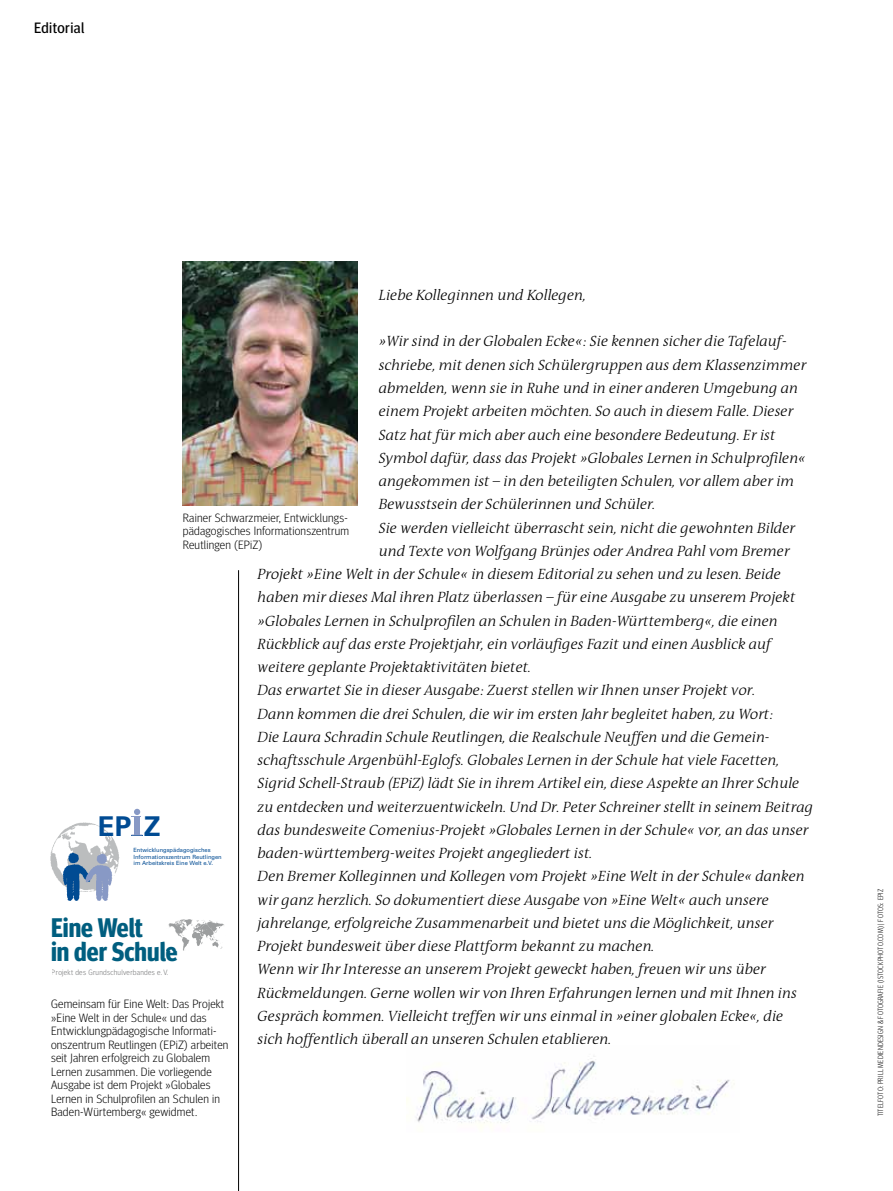
<style>
.page{position:relative;width:893px;height:1191px;background:#fff}
.page>*{position:absolute;margin:0;border:0;box-sizing:border-box;transform-origin:0 0}
.t1{font:700 27.3px "Univers";color:#004b93}
.t2{font:700 26.85px/24px "Meta Headline Cond";color:#005e7f}
.t3{font:italic 300 15px "The Antiqua B3 i";color:#000}
.t4{font:15px "Meta Headline";letter-spacing:.03em;color:#000}
.t5{font:300 12px/13.5px "Meta Headline";letter-spacing:.02em;color:#000;text-align:justify}
.t6{font:300 7.65px "Meta Headline";letter-spacing:.04em;color:#707172}
.t7{font:300 7.5px "Meta Headline Cond";letter-spacing:.03em;color:#000}
.t8{font:5.7px/6.8px "Univers";color:#004b93}
</style>
<div class="page">
<hr style="left:238px;top:570px;width:1px;height:621px;background:#000">
<img style="left:183px;top:262px;width:175px;height:243px">
<img style="left:406px;top:1056px;width:329px;height:71px">
<img style="left:50px;top:822px;width:70px;height:62px">
<img style="left:62px;top:851px;width:29px;height:50px">
<img style="left:84px;top:852px;width:30px;height:49px">
<svg style="left:131px;top:809px;width:11px;height:26px"></svg>
<svg style="left:168px;top:919px;width:56px;height:32px"></svg>
<p class="t4" style="left:34px;top:19px;width:52px">Editorial</p>
<p class="t3" style="left:379px;top:287px;width:209px">Liebe Kolleginnen und Kollegen,</p>
<p class="t3" style="left:379px;top:334px;width:409px">»Wir sind in der Globalen Ecke«: Sie kennen sicher die Tafelauf-</p>
<p class="t3" style="left:379px;top:357px;width:429px">schriebe, mit denen sich Schülergruppen aus dem Klassenzimmer</p>
<p class="t3" style="left:379px;top:380px;width:421px">abmelden, wenn sie in Ruhe und in einer anderen Umgebung an</p>
<p class="t3" style="left:379px;top:403px;width:416px">einem Projekt arbeiten möchten. So auch in diesem Falle. Dieser</p>
<p class="t3" style="left:379px;top:427px;width:398px">Satz hat für mich aber auch eine besondere Bedeutung. Er ist</p>
<p class="t3" style="left:379px;top:450px;width:429px">Symbol dafür, dass das Projekt »Globales Lernen in Schulprofilen«</p>
<p class="t3" style="left:379px;top:473px;width:417px">angekommen ist – in den beteiligten Schulen, vor allem aber im</p>
<p class="t3" style="left:379px;top:496px;width:278px">Bewusstsein der Schülerinnen und Schüler.</p>
<p class="t3" style="left:379px;top:520px;width:418px">Sie werden vielleicht überrascht sein, nicht die gewohnten Bilder</p>
<p class="t3" style="left:379px;top:543px;width:412px">und Texte von Wolfgang Brünjes oder Andrea Pahl vom Bremer</p>
<p class="t3" style="left:258px;top:566px;width:525px">Projekt »Eine Welt in der Schule« in diesem Editorial zu sehen und zu lesen. Beide</p>
<p class="t3" style="left:258px;top:589px;width:539px">haben mir dieses Mal ihren Platz überlassen – für eine Ausgabe zu unserem Projekt</p>
<p class="t3" style="left:258px;top:613px;width:522px">»Globales Lernen in Schulprofilen an Schulen in Baden-Württemberg«, die einen</p>
<p class="t3" style="left:258px;top:636px;width:515px">Rückblick auf das erste Projektjahr, ein vorläufiges Fazit und einen Ausblick auf</p>
<p class="t3" style="left:258px;top:659px;width:275px">weitere geplante Projektaktivitäten bietet.</p>
<p class="t3" style="left:258px;top:682px;width:499px">Das erwartet Sie in dieser Ausgabe: Zuerst stellen wir Ihnen unser Projekt vor.</p>
<p class="t3" style="left:258px;top:706px;width:517px">Dann kommen die drei Schulen, die wir im ersten Jahr begleitet haben, zu Wort:</p>
<p class="t3" style="left:258px;top:729px;width:513px">Die Laura Schradin Schule Reutlingen, die Realschule Neuffen und die Gemein-</p>
<p class="t3" style="left:258px;top:752px;width:523px">schaftsschule Argenbühl-Eglofs. Globales Lernen in der Schule hat viele Facetten,</p>
<p class="t3" style="left:258px;top:775px;width:543px">Sigrid Schell-Straub (EPiZ) lädt Sie in ihrem Artikel ein, diese Aspekte an Ihrer Schule</p>
<p class="t3" style="left:258px;top:799px;width:557px">zu entdecken und weiterzuentwickeln. Und Dr. Peter Schreiner stellt in seinem Beitrag</p>
<p class="t3" style="left:258px;top:822px;width:552px">das bundesweite Comenius-Projekt »Globales Lernen in der Schule« vor, an das unser</p>
<p class="t3" style="left:258px;top:845px;width:336px">baden-württemberg-weites Projekt angegliedert ist.</p>
<p class="t3" style="left:258px;top:868px;width:548px">Den Bremer Kolleginnen und Kollegen vom Projekt »Eine Welt in der Schule« danken</p>
<p class="t3" style="left:258px;top:892px;width:513px">wir ganz herzlich. So dokumentiert diese Ausgabe von »Eine Welt« auch unsere</p>
<p class="t3" style="left:258px;top:915px;width:517px">jahrelange, erfolgreiche Zusammenarbeit und bietet uns die Möglichkeit, unser</p>
<p class="t3" style="left:258px;top:938px;width:398px">Projekt bundesweit über diese Plattform bekannt zu machen.</p>
<p class="t3" style="left:258px;top:961px;width:510px">Wenn wir Ihr Interesse an unserem Projekt geweckt haben, freuen wir uns über</p>
<p class="t3" style="left:258px;top:985px;width:541px">Rückmeldungen. Gerne wollen wir von Ihren Erfahrungen lernen und mit Ihnen ins</p>
<p class="t3" style="left:258px;top:1008px;width:527px">Gespräch kommen. Vielleicht treffen wir uns einmal in »einer globalen Ecke«, die</p>
<p class="t3" style="left:258px;top:1031px;width:355px">sich hoffentlich überall an unseren Schulen etablieren.</p>
<p class="t5" style="left:183px;top:510px;width:168px">Rainer Schwarzmeier, Entwicklungs&shy;pädagogisches Informationszentrum Reutlingen (EPiZ)</p>
<h1 class="t1" style="left:98px;top:808px;width:64px">EP Z</h1>
<p class="t8" style="left:133px;top:846px;width:90px">Entwicklungspädagogisches<br>Informationszentrum Reutlingen im Arbeitskreis Eine Welt e.V.</p>
<h2 class="t2" style="left:51px;top:915px;width:128px">Eine Welt<br>in der Schule</h2>
<p class="t6" style="left:52px;top:968px;width:118px">Projekt des Grundschulverbandes e.V.</p>
<p class="t5" style="left:51px;top:997px;width:179px;text-align:left">Gemeinsam für Eine Welt: Das Projekt »Eine Welt in der Schule« und das Entwicklungpädagogische Informati&shy;onszentrum Reutlingen (EPiZ) arbeiten seit Jahren erfolgreich zu Globalem Lernen zusammen. Die vorliegende Ausgabe ist dem Projekt »Globales Lernen in Schulprofilen an Schulen in Baden-Würtemberg« gewidmet.</p>
<p class="t7" style="left:876px;top:1116px;width:228px;rotate:-90deg">Titelfoto: Prill Mediendesign &amp; Fotografie (Istockphoto.com) | FotoS: Epiz</p>
</div>
